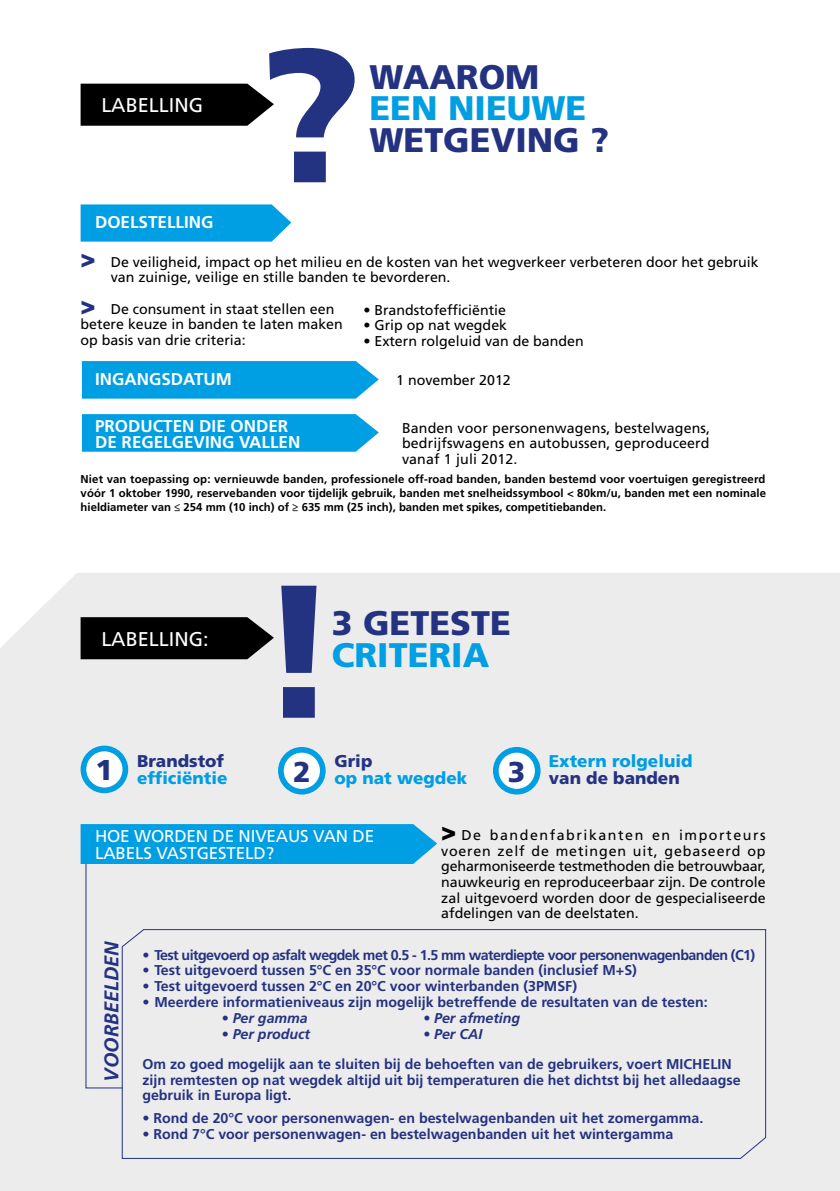
<style>
.page{position:relative;width:840px;height:1191px;background:#fff}
.page>*{position:absolute;margin:0;border:0;box-sizing:border-box;transform-origin:0 0}
.t1{font:900 189.2px "Frutiger LT Std";color:#243282}
.t2{font:900 34px/31.2px "Frutiger LT Std";color:#243282}
.t3{font:900 28.6px "Frutiger LT Std";color:#243282}
.t4{font:19.8px "Frutiger LT Std";color:#fff}
.t5{font:italic 700 19.8px "Frutiger LT Std";color:#243282}
.t6{font:700 17px/16px "Frutiger LT Std";color:#fff}
.t7{font:900 17px/17px "Frutiger LT Std";color:#009ee3}
.t8{font:17px/17px "Frutiger LT Std";letter-spacing:-.01em;color:#fff}
.t9{font:900 17px "Frutiger LT Std";color:#243282}
.t10{font:14.2px/15.6px "Frutiger LT Std";color:#000}
.t11{font:700 14.2px/15.6px "Frutiger LT Std";color:#243282}
.t12{font:700 14.2px "Frutiger LT Std";letter-spacing:-.04em;color:#243282}
.t13{font:italic 700 14.2px "Frutiger LT Std";color:#243282}
.t14{font:700 11.4px/13.6px "Frutiger LT Std";color:#000;text-align:justify}
.s1{color:#009ee3}
.s2{font-weight:900;font-size:25.2px;color:#243282}
.s3{color:#243282}
.s4{font-weight:900;font-size:25.2px}
</style>
<div class="page">
<div style="left:0;top:573px;width:839px;height:618px;background:#ececec"></div>
<svg style="left:81px;top:617px;width:193px;height:42px;background:#111"></svg>
<svg style="left:81px;top:84px;width:193px;height:42px;background:#131313"></svg>
<svg style="left:81px;top:204px;width:210px;height:38px;background:#10a4e4"></svg>
<svg style="left:82px;top:361px;width:296px;height:38px;background:#0ba2e4"></svg>
<svg style="left:82px;top:414px;width:296px;height:38px;background:#0ba2e4"></svg>
<div style="left:83px;top:748px;width:42px;height:42px;background:#fff;border-radius:50%"></div>
<div style="left:81px;top:745px;width:47px;height:48px;border:6px solid #009ee3;border-radius:50%"></div>
<div style="left:281px;top:750px;width:41px;height:41px;background:#fff;border-radius:50%"></div>
<div style="left:278px;top:747px;width:47px;height:47px;border:6px solid #009ee3;border-radius:50%"></div>
<div style="left:495px;top:750px;width:42px;height:41px;background:#fff;border-radius:50%"></div>
<div style="left:492px;top:747px;width:48px;height:47px;border:6px solid #009ee3;border-radius:50%"></div>
<div style="left:121px;top:928px;width:644px;height:231px;background:#ececec"></div>
<svg style="left:81px;top:824px;width:356px;height:264px;background:#c7dfe9"></svg>
<p class="t4" style="left:101px;top:94px;width:103px">LABELLING</p>
<p class="t6" style="left:95px;top:214px;width:23px">Doelstelling</p>
<p class="t1" style="left:257px;top:2px;width:107px">?</p>
<p class="t2" style="left:369px;top:61px;width:241px">WAAROM<br><span class="s1">EEN NIEUWE<br></span>WETGEVING ?</p>
<p class="t10" style="left:111px;top:254px;width:649px;text-indent:-30px"><span class="s2">&gt;</span> De veiligheid, impact op het milieu en de kosten van het wegverkeer verbeteren door het gebruik van zuinige, veilige en stille banden te bevorderen.</p>
<p class="t10" style="left:81px;top:301px;width:264px"><span class="s2">&gt;</span> De consument in staat stellen een betere keuze in banden te laten maken op basis van drie criteria:</p>
<p class="t10" style="left:396px;top:372px;width:116px">1 november 2012</p>
<p class="t10" style="left:402px;top:420px;width:309px;text-align:justify">Banden voor personenwagens, bestelwagens, bedrijfswagens en autobussen, geproduceerd vanaf 1 juli 2012.</p>
<p class="t14" style="left:81px;top:472px;width:686px">Niet van toepassing op: vernieuwde banden, professionele off-road banden, banden bestemd voor voertuigen geregistreerd vóór 1 oktober 1990, reservebanden voor tijdelijk gebruik, banden met snelheidssymbool &lt; 80km/u, banden met een nominale hieldiameter van ≤ 254 mm (10 inch) of ≥ 635 mm (25 inch), banden met spikes, competitiebanden.</p>
<p class="t10" style="left:363px;top:302px;width:144px">• Brandstofefficiëntie</p>
<p class="t10" style="left:363px;top:318px;width:145px">• Grip op nat wegdek</p>
<p class="t10" style="left:363px;top:333px;width:222px">• Extern rolgeluid van de banden</p>
<p class="t6" style="left:95px;top:371px;width:138px">INGANGSDATUM</p>
<p class="t6" style="left:95px;top:418px;width:207px">PRODUCTEN DIE ONDER<br>DE REGELGEVING VALLEN</p>
<p class="t4" style="left:101px;top:627px;width:109px">LABELLING:</p>
<p class="t1" style="left:257px;top:537px;width:85px">!</p>
<p class="t2" style="left:331px;top:608px;width:180px">3 GETESTE<br><span class="s1">CRITERIA</span></p>
<p class="t7" style="left:137px;top:753px;width:92px"><span class="s3">Brandstof </span>efficiëntie</p>
<p class="t7" style="left:334px;top:753px;width:134px"><span class="s3">Grip<br></span>op nat wegdek</p>
<p class="t7" style="left:548px;top:753px;width:145px">Extern rolgeluid</p>
<p class="t3" style="left:96px;top:753px;width:19px">1</p>
<p class="t3" style="left:293px;top:754px;width:19px">2</p>
<p class="t9" style="left:507px;top:768px;width:173px"><sup>3</sup> van de banden</p>
<p class="t8" style="left:95px;top:827px;width:280px">HOE WORDEN DE NIVEAUS VAN DE<br>LABELS VASTGESTELD?</p>
<p class="t10" style="left:441px;top:827px;width:326px;text-align:justify"><span class="s4">&gt;</span> De bandenfabrikanten en importeurs voeren zelf de metingen uit, gebaseerd op geharmoniseerde testmethoden die betrouwbaar, nauwkeurig en reproduceerbaar zijn. De controle zal uitgevoerd worden door de gespecialiseerde afdelingen van de deelstaten.</p>
<p class="t5" style="left:100px;top:1081px;width:142px;rotate:-90deg">VOORBEELDEN</p>
<p class="t12" style="left:142px;top:946px;width:614px">• Test uitgevoerd op asfalt wegdek met 0.5 - 1.5 mm waterdiepte voor personenwagenbanden (C1)</p>
<p class="t11" style="left:142px;top:962px;width:496px">• Test uitgevoerd tussen 5°C en 35°C voor normale banden (inclusief M+S)</p>
<p class="t11" style="left:142px;top:978px;width:436px">• Test uitgevoerd tussen 2°C en 20°C voor winterbanden (3PMSF)</p>
<p class="t11" style="left:142px;top:994px;width:566px">• Meerdere informatieniveaus zijn mogelijk betreffende de resultaten van de testen:</p>
<p class="t13" style="left:423px;top:1010px;width:99px">• Per afmeting</p>
<p class="t13" style="left:423px;top:1025px;width:61px">• Per CAI</p>
<p class="t13" style="left:221px;top:1010px;width:88px">• Per gamma</p>
<p class="t13" style="left:221px;top:1025px;width:90px">• Per product</p>
<p class="t11" style="left:142px;top:1056px;width:599px">Om zo goed mogelijk aan te sluiten bij de behoeften van de gebruikers, voert MICHELIN zijn remtesten op nat wegdek altijd uit bij temperaturen die het dichtst bij het alledaagse gebruik in Europa ligt.</p>
<p class="t11" style="left:142px;top:1110px;width:562px">• Rond de 20°C voor personenwagen- en bestelwagenbanden uit het zomergamma.</p>
<p class="t11" style="left:142px;top:1126px;width:532px">• Rond 7°C voor personenwagen- en bestelwagenbanden uit het wintergamma</p>
</div>
